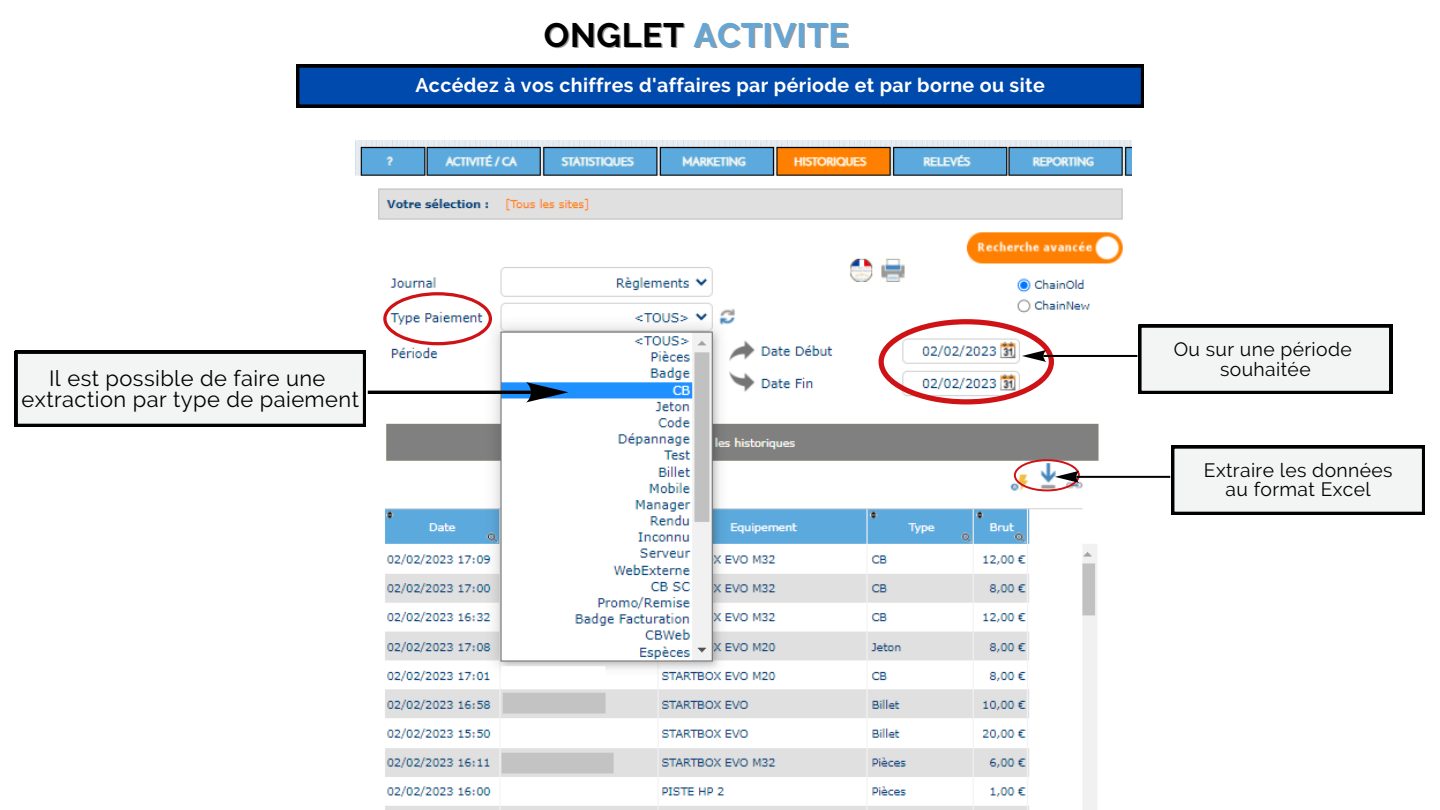
<style>
.page{position:relative;width:1440px;height:810px;background:#fff}
.page>*{position:absolute;margin:0;border:0;box-sizing:border-box;transform-origin:0 0}
.t1{font:700 33.8px "Raleway";letter-spacing:.02em;color:#63a7d8}
.t2{font:21.9px "Raleway";letter-spacing:.02em;color:#000}
.t3{font:700 19.6px "Raleway";letter-spacing:.02em;color:#fff}
.t4{font:19.3px "Raleway";letter-spacing:.02em;color:#000}
.s1{color:#000}
</style>
<div class="page">
<img style="left:356px;top:141px;width:775px;height:669px">
<svg style="left:15px;top:351px;width:351px;height:76px"></svg>
<hr style="left:368px;top:391px;width:163px;height:3px;background:#010101">
<svg style="left:526px;top:382px;width:42px;height:20px"></svg>
<svg style="left:383px;top:292px;width:109px;height:53px"></svg>
<svg style="left:1139px;top:325px;width:253px;height:69px"></svg>
<hr style="left:1044px;top:355px;width:93px;height:2px;background:#010101">
<svg style="left:879px;top:319px;width:175px;height:85px"></svg>
<svg style="left:1171px;top:446px;width:254px;height:69px"></svg>
<hr style="left:1076px;top:476px;width:94px;height:2px;background:#010101">
<svg style="left:1014px;top:459px;width:66px;height:32px"></svg>
<svg style="left:296px;top:65px;width:848px;height:42px;background:#004095"></svg>
<p class="t1" style="left:544px;top:15px;width:307px"><span class="s1">ONGLET</span> ACTIVITE</p>
<p class="t3" style="left:415px;top:74px;width:631px">Accédez à vos chiffres d'affaires par période et par borne ou site</p>
<p class="t2" style="left:49px;top:365px;width:278px">Il est possible de faire une</p>
<p class="t2" style="left:22px;top:387px;width:339px">extraction par type de paiement</p>
<p class="t4" style="left:1174px;top:338px;width:180px">Ou sur une période</p>
<p class="t4" style="left:1220px;top:357px;width:92px">souhaitée</p>
<p class="t4" style="left:1204px;top:459px;width:190px">Extraire les données</p>
<p class="t4" style="left:1226px;top:478px;width:147px">au format Excel</p>
</div>
